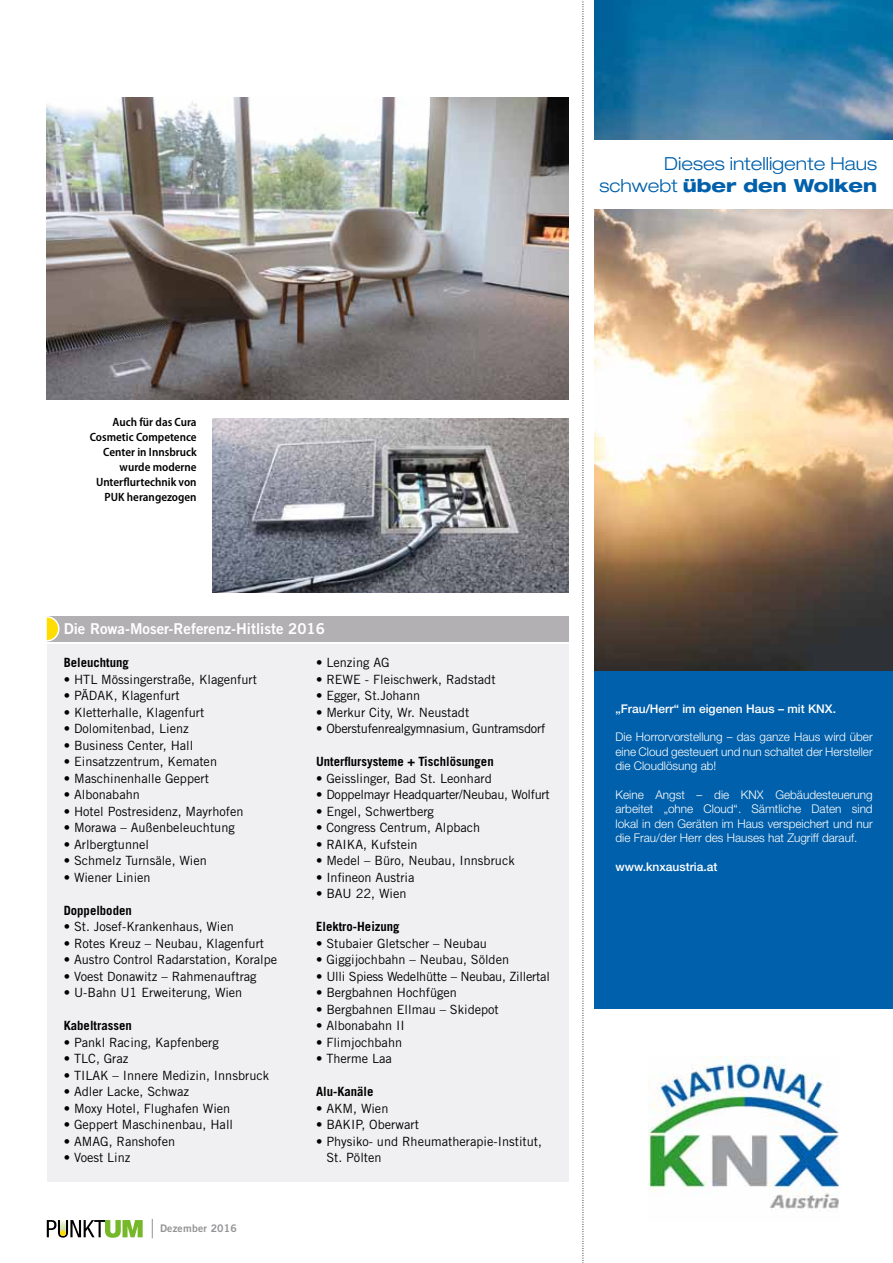
<style>
.page{position:relative;width:893px;height:1263px;background:#fff}
.page>*{position:absolute;margin:0;border:0;box-sizing:border-box;transform-origin:0 0}
.t1{font:300 expanded 18px/21.6px "Helvetica Neue";color:#0060ab;text-align:right}
.t2{font:15px "Trade Gothic LT Std Bd 2";color:#fff}
.t3{font:12.75px/16.5px "Trade Gothic LT Std";color:#000}
.t4{font:12.75px "Trade Gothic LT Std";letter-spacing:-.02em;color:#000}
.t5{font:700 12.75px "Trade Gothic LT Std";color:#000}
.t6{font:300 12px/14.4px "Helvetica Neue";color:#fff;text-align:justify}
.t7{font:600 semi-condensed 12px "Myriad Pro";color:#000}
.t8{font:500 12px "Helvetica Neue";color:#fff}
.t9{font:10.5px "Trade Gothic LT Std Bd 2";letter-spacing:.02em;color:#939396}
.s1{font-weight:800}
</style>
<div class="page">
<svg style="left:47px;top:1220px;width:96px;height:18px"></svg>
<svg style="left:152px;top:1219px;width:1px;height:19px"></svg>
<img style="left:594px;top:0;width:299px;height:672px">
<div style="left:594px;top:672px;width:299px;height:336px;background:#0060ab"></div>
<div style="left:594px;top:140px;width:299px;height:68px;background:#fff"></div>
<img style="left:648px;top:1056px;width:192px;height:155px">
<svg style="left:583px;top:1px;width:1px;height:1262px"></svg>
<div style="left:47px;top:644px;width:521px;height:538px;background:#f0eff1"></div>
<div style="left:47px;top:616px;width:521px;height:26px;background:#b2b0b3"></div>
<svg style="left:46px;top:616px;width:14px;height:26px"></svg>
<img style="left:47px;top:98px;width:521px;height:302px">
<img style="left:213px;top:418px;width:355px;height:174px">
<h1 class="t1" style="left:599px;top:153px;width:279px">Dieses intelligente Haus schwebt <span class="s1">über den Wolken</span></h1>
<p class="t7" style="left:113px;top:416px;width:86px">Auch für das Cura</p>
<p class="t7" style="left:90px;top:431px;width:108px">Cosmetic Competence</p>
<p class="t7" style="left:103px;top:446px;width:95px">Center in Innsbruck</p>
<p class="t7" style="left:120px;top:461px;width:79px">wurde moderne</p>
<p class="t7" style="left:96px;top:476px;width:102px">Unterflurtechnik von</p>
<p class="t7" style="left:105px;top:491px;width:8px">PUK</p>
<p class="t7" style="left:127px;top:491px;width:71px">herangezogen</p>
<p class="t2" style="left:64px;top:620px;width:263px">Die Rowa-Moser-Referenz-Hitliste 2016</p>
<p class="t5" style="left:64px;top:655px;width:67px">Beleuchtung</p>
<p class="t3" style="left:64px;top:671px;width:195px">• HTL Mössingerstraße, Klagenfurt</p>
<p class="t3" style="left:64px;top:687px;width:117px">• PÄDAK, Klagenfurt</p>
<p class="t3" style="left:64px;top:704px;width:142px">• Kletterhalle, Klagenfurt</p>
<p class="t3" style="left:64px;top:720px;width:127px">• Dolomitenbad, Lienz</p>
<p class="t3" style="left:64px;top:737px;width:131px">• Business Center, Hall</p>
<p class="t3" style="left:64px;top:753px;width:155px">• Einsatzzentrum, Kematen</p>
<p class="t3" style="left:64px;top:770px;width:147px">• Maschinenhalle Geppert</p>
<p class="t3" style="left:64px;top:786px;width:78px">• Albonabahn</p>
<p class="t3" style="left:64px;top:803px;width:181px">• Hotel Postresidenz, Mayrhofen</p>
<p class="t3" style="left:64px;top:819px;width:173px">• Morawa – Außenbeleuchtung</p>
<p class="t3" style="left:64px;top:836px;width:87px">• Arlbergtunnel</p>
<p class="t3" style="left:64px;top:852px;width:145px">• Schmelz Turnsäle, Wien</p>
<p class="t3" style="left:64px;top:869px;width:88px">• Wiener Linien</p>
<p class="t5" style="left:64px;top:902px;width:70px">Doppelboden</p>
<p class="t3" style="left:64px;top:918px;width:172px">• St. Josef-Krankenhaus, Wien</p>
<p class="t3" style="left:64px;top:935px;width:202px">• Rotes Kreuz – Neubau, Klagenfurt</p>
<p class="t3" style="left:64px;top:951px;width:215px">• Austro Control Radarstation, Koralpe</p>
<p class="t3" style="left:64px;top:968px;width:194px">• Voest Donawitz – Rahmenauftrag</p>
<p class="t3" style="left:64px;top:984px;width:180px">• U-Bahn U1 Erweiterung, Wien</p>
<p class="t5" style="left:64px;top:1018px;width:69px">Kabeltrassen</p>
<p class="t3" style="left:64px;top:1034px;width:157px">• Pankl Racing, Kapfenberg</p>
<p class="t3" style="left:64px;top:1050px;width:66px">• TLC, Graz</p>
<p class="t3" style="left:64px;top:1067px;width:207px">• TILAK – Innere Medizin, Innsbruck</p>
<p class="t3" style="left:64px;top:1083px;width:127px">• Adler Lacke, Schwaz</p>
<p class="t3" style="left:64px;top:1100px;width:168px">• Moxy Hotel, Flughafen Wien</p>
<p class="t3" style="left:64px;top:1116px;width:171px">• Geppert Maschinenbau, Hall</p>
<p class="t3" style="left:64px;top:1133px;width:113px">• AMAG, Ranshofen</p>
<p class="t3" style="left:64px;top:1149px;width:68px">• Voest Linz</p>
<p class="t9" style="left:160px;top:1222px;width:78px">Dezember 2016</p>
<p class="t3" style="left:316px;top:654px;width:75px">• Lenzing AG</p>
<p class="t3" style="left:316px;top:671px;width:181px">• REWE - Fleischwerk, Radstadt</p>
<p class="t3" style="left:316px;top:687px;width:106px">• Egger, St.Johann</p>
<p class="t3" style="left:316px;top:704px;width:155px">• Merkur City, Wr. Neustadt</p>
<p class="t4" style="left:316px;top:721px;width:231px">• Oberstufenrealgymnasium, Guntramsdorf</p>
<p class="t5" style="left:316px;top:754px;width:179px">Unterflursysteme + Tischlösungen</p>
<p class="t3" style="left:316px;top:770px;width:177px">• Geisslinger, Bad St. Leonhard</p>
<p class="t4" style="left:316px;top:787px;width:235px">• Doppelmayr Headquarter/Neubau, Wolfurt</p>
<p class="t3" style="left:316px;top:803px;width:119px">• Engel, Schwertberg</p>
<p class="t3" style="left:316px;top:819px;width:166px">• Congress Centrum, Alpbach</p>
<p class="t3" style="left:316px;top:836px;width:103px">• RAIKA, Kufstein</p>
<p class="t3" style="left:316px;top:852px;width:200px">• Medel – Büro, Neubau, Innsbruck</p>
<p class="t3" style="left:316px;top:869px;width:100px">• Infineon Austria</p>
<p class="t3" style="left:316px;top:885px;width:92px">• BAU 22, Wien</p>
<p class="t5" style="left:316px;top:919px;width:85px">Elektro-Heizung</p>
<p class="t3" style="left:316px;top:935px;width:172px">• Stubaier Gletscher – Neubau</p>
<p class="t3" style="left:316px;top:951px;width:195px">• Giggijochbahn – Neubau, Sölden</p>
<p class="t4" style="left:316px;top:968px;width:235px">• Ulli Spiess Wedelhütte – Neubau, Zillertal</p>
<p class="t3" style="left:316px;top:984px;width:142px">• Bergbahnen Hochfügen</p>
<p class="t3" style="left:316px;top:1001px;width:184px">• Bergbahnen Ellmau – Skidepot</p>
<p class="t3" style="left:316px;top:1017px;width:90px">• Albonabahn II</p>
<p class="t3" style="left:316px;top:1034px;width:88px">• Flimjochbahn</p>
<p class="t3" style="left:316px;top:1050px;width:77px">• Therme Laa</p>
<p class="t5" style="left:316px;top:1084px;width:59px">Alu-Kanäle</p>
<p class="t3" style="left:316px;top:1100px;width:74px">• AKM, Wien</p>
<p class="t3" style="left:316px;top:1116px;width:104px">• BAKIP, Oberwart</p>
<p class="t3" style="left:326px;top:1133px;width:217px;text-indent:-10px">• Physiko- und Rheumatherapie-Institut,<br>St. Pölten</p>
<p class="t8" style="left:615px;top:701px;width:222px">„Frau/Herr“ im eigenen Haus – mit KNX.</p>
<p class="t6" style="left:615px;top:730px;width:259px">Die Horrorvorstellung – das ganze Haus wird über eine Cloud gesteuert und nun schaltet der Hersteller die Cloudlösung ab!</p>
<p class="t6" style="left:615px;top:787px;width:259px">Keine Angst – die KNX Gebäudesteuerung arbeitet „ohne Cloud“. Sämtliche Daten sind lokal in den Geräten im Haus verspeichert und nur die Frau/der Herr des Hauses hat Zugriff darauf.</p>
<p class="t8" style="left:615px;top:859px;width:104px">www.knxaustria.at</p>
</div>
